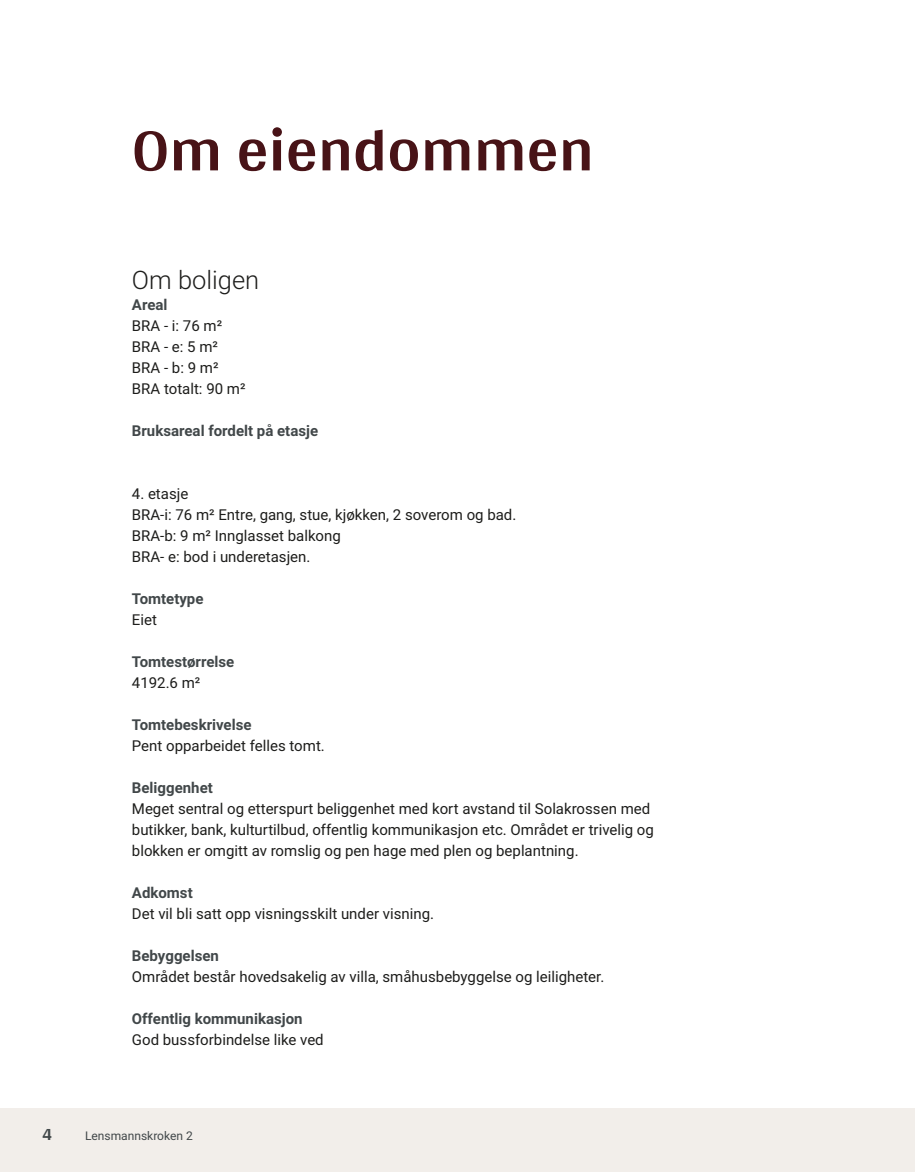
<style>
.page{position:relative;width:915px;height:1172px;background:#fff}
.page>*{position:absolute;margin:0;border:0;box-sizing:border-box;transform-origin:0 0}
.t1{font:700 63px "Arya";color:#481317}
.t2{font:300 25.5px "Roboto Vitec";color:#1d1d1b}
.t3{font:700 18px "Arya";color:#414749}
.t4{font:15px/21px "Roboto Vitec";color:#1d1d1b}
.t5{font:700 15px "Roboto Vitec";color:#414749}
.t6{font:12px "Roboto Vitec";color:#414749}
</style>
<div class="page">
<div style="left:0;top:1108px;width:914px;height:64px;background:#f2eeea"></div>
<h1 class="t1" style="left:132px;top:112px;width:463px">Om eiendommen</h1>
<h2 class="t2" style="left:132px;top:262px;width:129px">Om boligen</h2>
<p class="t5" style="left:132px;top:294px;width:37px">Areal</p>
<p class="t4" style="left:132px;top:314px;width:115px">BRA ‑ i: 76 m²<br>BRA ‑ e: 5 m²<br>BRA ‑ b: 9 m²<br>BRA totalt: 90 m²</p>
<p class="t5" style="left:132px;top:420px;width:188px">Bruksareal fordelt på etasje</p>
<p class="t4" style="left:132px;top:482px;width:386px">4. etasje<br>BRA‑i: 76 m² Entre, gang, stue, kjøkken, 2 soverom og bad.<br>BRA‑b: 9 m² Innglasset balkong<br>BRA- e: bod i underetasjen.</p>
<p class="t5" style="left:132px;top:588px;width:73px">Tomtetype</p>
<p class="t4" style="left:132px;top:608px;width:27px">Eiet</p>
<p class="t5" style="left:132px;top:651px;width:104px">Tomtestørrelse</p>
<p class="t4" style="left:132px;top:671px;width:70px">4192.6 m²</p>
<p class="t5" style="left:132px;top:714px;width:121px">Tomtebeskrivelse</p>
<p class="t4" style="left:132px;top:734px;width:194px">Pent opparbeidet felles tomt.</p>
<p class="t5" style="left:132px;top:777px;width:82px">Beliggenhet</p>
<p class="t4" style="left:132px;top:797px;width:523px">Meget sentral og etterspurt beliggenhet med kort avstand til Solakrossen med butikker, bank, kulturtilbud, offentlig kommunikasjon etc. Området er trivelig og blokken er omgitt av romslig og pen hage med plen og beplantning.</p>
<p class="t5" style="left:132px;top:882px;width:62px">Adkomst</p>
<p class="t4" style="left:132px;top:902px;width:303px">Det vil bli satt opp visningsskilt under visning.</p>
<p class="t5" style="left:132px;top:945px;width:88px">Bebyggelsen</p>
<p class="t4" style="left:132px;top:965px;width:473px">Området består hovedsakelig av villa, småhusbebyggelse og leiligheter.</p>
<p class="t5" style="left:132px;top:1008px;width:172px">Offentlig kommunikasjon</p>
<p class="t4" style="left:132px;top:1028px;width:193px">God bussforbindelse like ved</p>
<p class="t3" style="left:43px;top:1123px;width:11px">4</p>
<p class="t6" style="left:85px;top:1127px;width:109px">Lensmannskroken 2</p>
</div>
